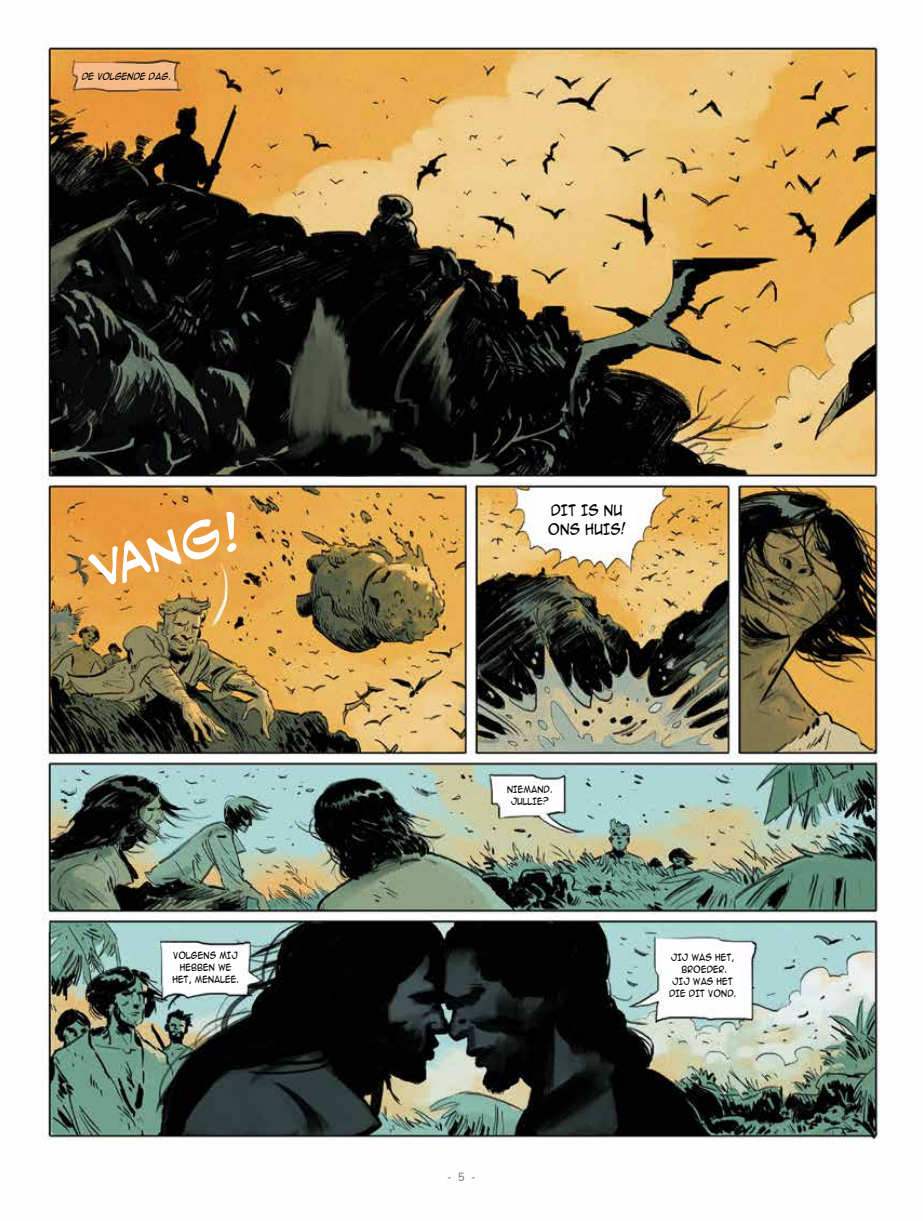
<style>
.page{position:relative;width:923px;height:1221px;background:#fff}
.page>*{position:absolute;margin:0;border:0;box-sizing:border-box;transform-origin:0 0}
.t1{font:45px "CC Hush Hush";color:#fff}
.t2{font:14.1px/18.8px "Anime Ace";color:#000;scale:.86 1}
.t3{font:12px "Univers LT Std";color:#000}
.t4{font:9px/11.9px "Anime Ace";color:#000;text-align:center;scale:.86 1}
.t5{font:italic 9px "Anime Ace";color:#000;scale:.86 1}
</style>
<div class="page">
<img style="left:41px;top:41px;width:839px;height:1099px">
<p class="t5" style="left:82px;top:72px;width:105px">DE VOLGENDE DAG.</p>
<h1 class="t1" style="left:86px;top:549px;width:155px;rotate:-16deg">vang!</h1>
<h2 class="t2" style="left:548px;top:501px;width:92px">DIT IS NU<br>ONS HUIS!</h2>
<p class="t4" style="left:507px;top:783px;width:54px">NIEMAND.<br>JULLIE?</p>
<p class="t4" style="left:172px;top:949px;width:79px">VOLGENS MIJ<br>HEBBEN WE<br>HET, MENALEE.</p>
<p class="t4" style="left:669px;top:951px;width:79px">JIJ WAS HET,<br>BROEDER.<br>JIJ WAS HET<br>DIE DIT VOND.</p>
<h3 class="t3" style="left:447px;top:1169px;width:30px">- 5 -</h3>
</div>
